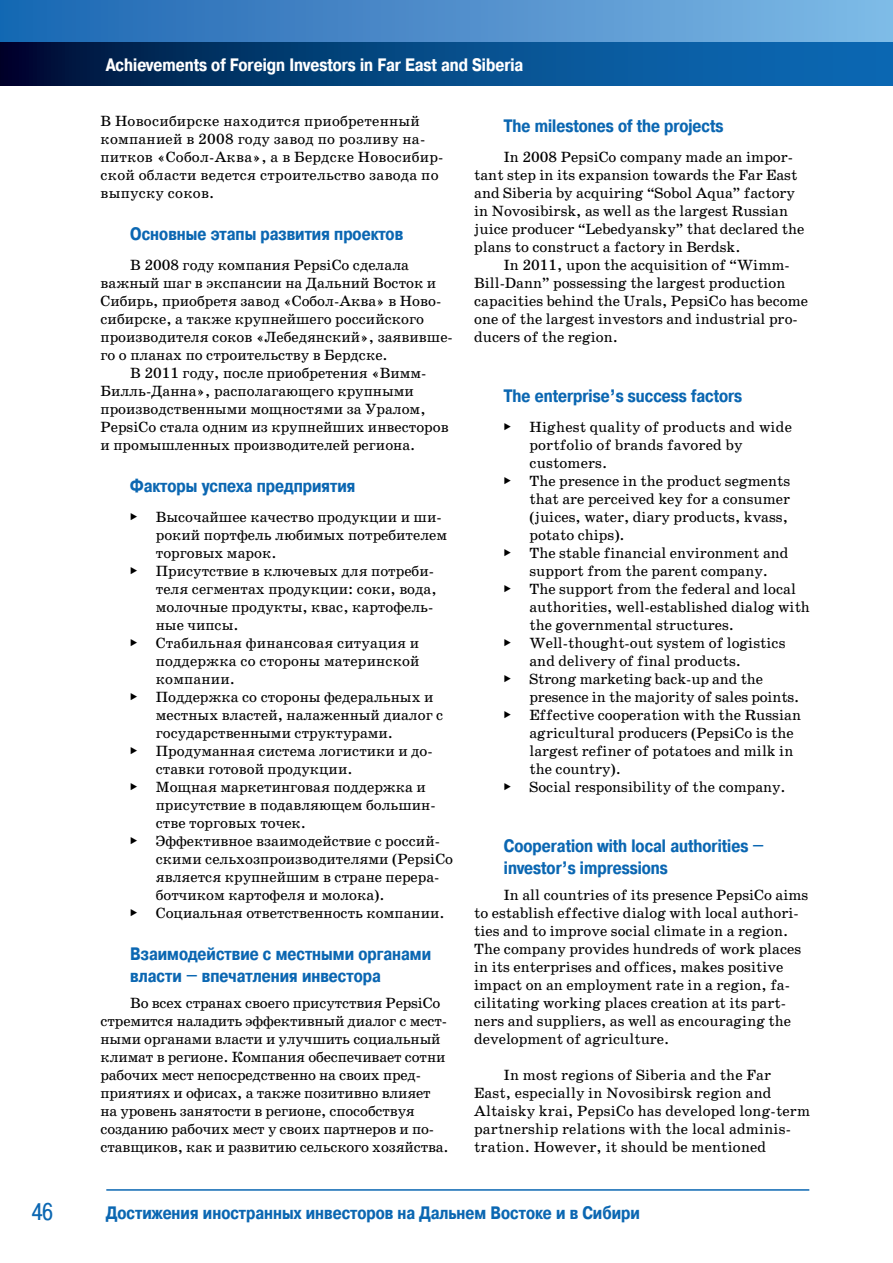
<style>
.page{position:relative;width:893px;height:1263px;background:#fff}
.page>*{position:absolute;margin:0;border:0;box-sizing:border-box;transform-origin:0 0}
.t1{font:24px "Pragmatica Cond C";color:#0b67b2}
.t2{font:700 18px/21.6px "Pragmatica Cond C";color:#0b67b2}
.t3{font:700 18px "Pragmatica Cond C";color:#fff}
.t4{font:15px/18px "School Book C";color:#000}
.s1{font-family:"MS Gothic"}
</style>
<div class="page">
<svg style="left:0;top:0;width:893px;height:43px;background:#4c8dc9"></svg>
<svg style="left:0;top:43px;width:893px;height:42px;background:#054581"></svg>
<hr style="left:106px;top:1189px;width:703px;height:2px;background:#0b67b2">
<h1 class="t1" style="left:32px;top:1198px;width:22px">46</h1>
<p class="t3" style="left:106px;top:55px;width:419px">Achievements of Foreign Investors in Far East and Siberia</p>
<p class="t4" style="left:101px;top:112px;width:344px">В Новосибирске находится приобретенный компанией в 2008 году завод по розливу на&shy;питков «Собол-Аква», а в Бердске Новосибир&shy;ской области ведется строительство завода по выпуску соков.</p>
<p class="t2" style="left:130px;top:223px;width:274px">Основные этапы развития проектов</p>
<p class="t4" style="left:130px;top:256px;width:280px">В 2008 году компания PepsiCo сделала</p>
<p class="t4" style="left:101px;top:274px;width:337px">важный шаг в экспансии на Дальний Восток и</p>
<p class="t4" style="left:101px;top:292px;width:342px">Сибирь, приобретя завод «Собол-Аква» в Ново-</p>
<p class="t4" style="left:101px;top:310px;width:325px">сибирске, а также крупнейшего российского</p>
<p class="t4" style="left:101px;top:328px;width:354px">производителя соков «Лебедянский», заявивше-</p>
<p class="t4" style="left:101px;top:346px;width:289px">го о планах по строительству в Бердске.</p>
<p class="t4" style="left:130px;top:364px;width:298px">В 2011 году, после приобретения «Вимм-</p>
<p class="t4" style="left:101px;top:382px;width:315px">Билль-Данна», располагающего крупными</p>
<p class="t4" style="left:101px;top:400px;width:327px">производственными мощностями за Уралом,</p>
<p class="t4" style="left:101px;top:418px;width:350px">PepsiCo стала одним из крупнейших инвесторов</p>
<p class="t4" style="left:101px;top:436px;width:316px">и промышленных производителей региона.</p>
<p class="t2" style="left:130px;top:475px;width:227px">Факторы успеха предприятия</p>
<p class="t4" style="left:130px;top:508px;width:313px"><span class="s1">▶</span>▶ Высочайшее качество продукции и ши-</p>
<p class="t4" style="left:156px;top:526px;width:293px">рокий портфель любимых потребителем</p>
<p class="t4" style="left:156px;top:544px;width:122px">торговых марок.</p>
<p class="t4" style="left:130px;top:562px;width:305px"><span class="s1">▶</span>▶ Присутствие в ключевых для потреби-</p>
<p class="t4" style="left:156px;top:580px;width:282px">теля сегментах продукции: соки, вода,</p>
<p class="t4" style="left:156px;top:598px;width:279px">молочные продукты, квас, картофель-</p>
<p class="t4" style="left:156px;top:616px;width:84px">ные чипсы.</p>
<p class="t4" style="left:130px;top:634px;width:291px"><span class="s1">▶</span>▶ Стабильная финансовая ситуация и</p>
<p class="t4" style="left:156px;top:652px;width:265px">поддержка со стороны материнской</p>
<p class="t4" style="left:156px;top:670px;width:81px">компании.</p>
<p class="t4" style="left:130px;top:688px;width:305px"><span class="s1">▶</span>▶ Поддержка со стороны федеральных и</p>
<p class="t4" style="left:156px;top:706px;width:289px">местных властей, налаженный диалог с</p>
<p class="t4" style="left:156px;top:724px;width:239px">государственными структурами.</p>
<p class="t4" style="left:130px;top:742px;width:304px"><span class="s1">▶</span>▶ Продуманная система логистики и до-</p>
<p class="t4" style="left:156px;top:760px;width:198px">ставки готовой продукции.</p>
<p class="t4" style="left:130px;top:778px;width:297px"><span class="s1">▶</span>▶ Мощная маркетинговая поддержка и</p>
<p class="t4" style="left:156px;top:796px;width:281px">присутствие в подавляющем большин-</p>
<p class="t4" style="left:156px;top:814px;width:152px">стве торговых точек.</p>
<p class="t4" style="left:130px;top:832px;width:311px"><span class="s1">▶</span>▶ Эффективное взаимодействие с россий-</p>
<p class="t4" style="left:156px;top:850px;width:299px">скими сельхозпроизводителями (PepsiCo</p>
<p class="t4" style="left:156px;top:868px;width:285px">является крупнейшим в стране перера-</p>
<p class="t4" style="left:156px;top:886px;width:230px">ботчиком картофеля и молока).</p>
<p class="t4" style="left:130px;top:904px;width:316px"><span class="s1">▶</span>▶ Социальная ответственность компании.</p>
<p class="t2" style="left:130px;top:943px;width:302px">Взаимодействие с местными органами власти – впечатления инвестора</p>
<p class="t4" style="left:101px;top:994px;width:350px;text-indent:30px">Во всех странах своего присутствия PepsiCo стремится наладить эффективный диалог с мест&shy;ными органами власти и улучшить социальный климат в регионе. Компания обеспечивает сотни рабочих мест непосредственно на своих пред&shy;приятиях и офисах, а также позитивно влияет на уровень занятости в регионе, способствуя созданию рабочих мест у своих партнеров и по&shy;ставщиков, как и развитию сельского хозяйства.</p>
<p class="t2" style="left:504px;top:115px;width:221px">The milestones of the projects</p>
<p class="t4" style="left:474px;top:148px;width:332px;text-indent:30px">In 2008 PepsiCo company made an impor&shy;tant step in its expansion towards the Far East and Siberia by acquiring “Sobol Aqua” factory in Novosibirsk, as well as the largest Russian juice producer “Lebedyansky” that declared the plans to construct a factory in Berdsk.</p>
<p class="t4" style="left:474px;top:256px;width:335px;text-indent:30px">In 2011, upon the acquisition of “Wimm-Bill-Dann” possessing the largest production capacities behind the Urals, PepsiCo has become one of the largest investors and industrial pro&shy;ducers of the region.</p>
<p class="t2" style="left:504px;top:385px;width:240px">The enterprise’s success factors</p>
<p class="t4" style="left:504px;top:418px;width:289px"><span class="s1">▶</span>▶ Highest quality of products and wide</p>
<p class="t4" style="left:529px;top:436px;width:214px">portfolio of brands favored by</p>
<p class="t4" style="left:529px;top:454px;width:79px">customers.</p>
<p class="t4" style="left:504px;top:472px;width:288px"><span class="s1">▶</span>▶ The presence in the product segments</p>
<p class="t4" style="left:529px;top:490px;width:262px">that are perceived key for a consumer</p>
<p class="t4" style="left:529px;top:508px;width:260px">(juices, water, diary products, kvass,</p>
<p class="t4" style="left:529px;top:526px;width:97px">potato chips).</p>
<p class="t4" style="left:504px;top:544px;width:286px"><span class="s1">▶</span>▶ The stable financial environment and</p>
<p class="t4" style="left:529px;top:562px;width:240px">support from the parent company.</p>
<p class="t4" style="left:504px;top:580px;width:293px"><span class="s1">▶</span>▶ The support from the federal and local</p>
<p class="t4" style="left:529px;top:598px;width:282px">authorities, well-established dialog with</p>
<p class="t4" style="left:529px;top:616px;width:206px">the governmental structures.</p>
<p class="t4" style="left:504px;top:634px;width:283px"><span class="s1">▶</span>▶ Well-thought-out system of logistics</p>
<p class="t4" style="left:529px;top:652px;width:213px">and delivery of final products.</p>
<p class="t4" style="left:504px;top:670px;width:260px"><span class="s1">▶</span>▶ Strong marketing back-up and the</p>
<p class="t4" style="left:529px;top:688px;width:271px">presence in the majority of sales points.</p>
<p class="t4" style="left:504px;top:706px;width:299px"><span class="s1">▶</span>▶ Effective cooperation with the Russian</p>
<p class="t4" style="left:529px;top:724px;width:266px">agricultural producers (PepsiCo is the</p>
<p class="t4" style="left:529px;top:742px;width:265px">largest refiner of potatoes and milk in</p>
<p class="t4" style="left:529px;top:760px;width:93px">the country).</p>
<p class="t4" style="left:504px;top:778px;width:283px"><span class="s1">▶</span>▶ Social responsibility of the company.</p>
<p class="t2" style="left:504px;top:835px;width:262px">Cooperation with local authorities – investor’s impressions</p>
<p class="t4" style="left:474px;top:886px;width:336px;text-indent:30px">In all countries of its presence PepsiCo aims to establish effective dialog with local authori&shy;ties and to improve social climate in a region.<br>The company provides hundreds of work places in its enterprises and offices, makes positive impact on an employment rate in a region, fa&shy;cilitating working places creation at its part&shy;ners and suppliers, as well as encouraging the development of agriculture.</p>
<p class="t4" style="left:474px;top:1066px;width:337px;text-indent:30px">In most regions of Siberia and the Far East, especially in Novosibirsk region and Altaisky krai, PepsiCo has developed long-term partnership relations with the local adminis&shy;tration. However, it should be mentioned</p>
<p class="t2" style="left:106px;top:1202px;width:535px">Достижения иностранных инвесторов на Дальнем Востоке и в Сибири</p>
</div>
